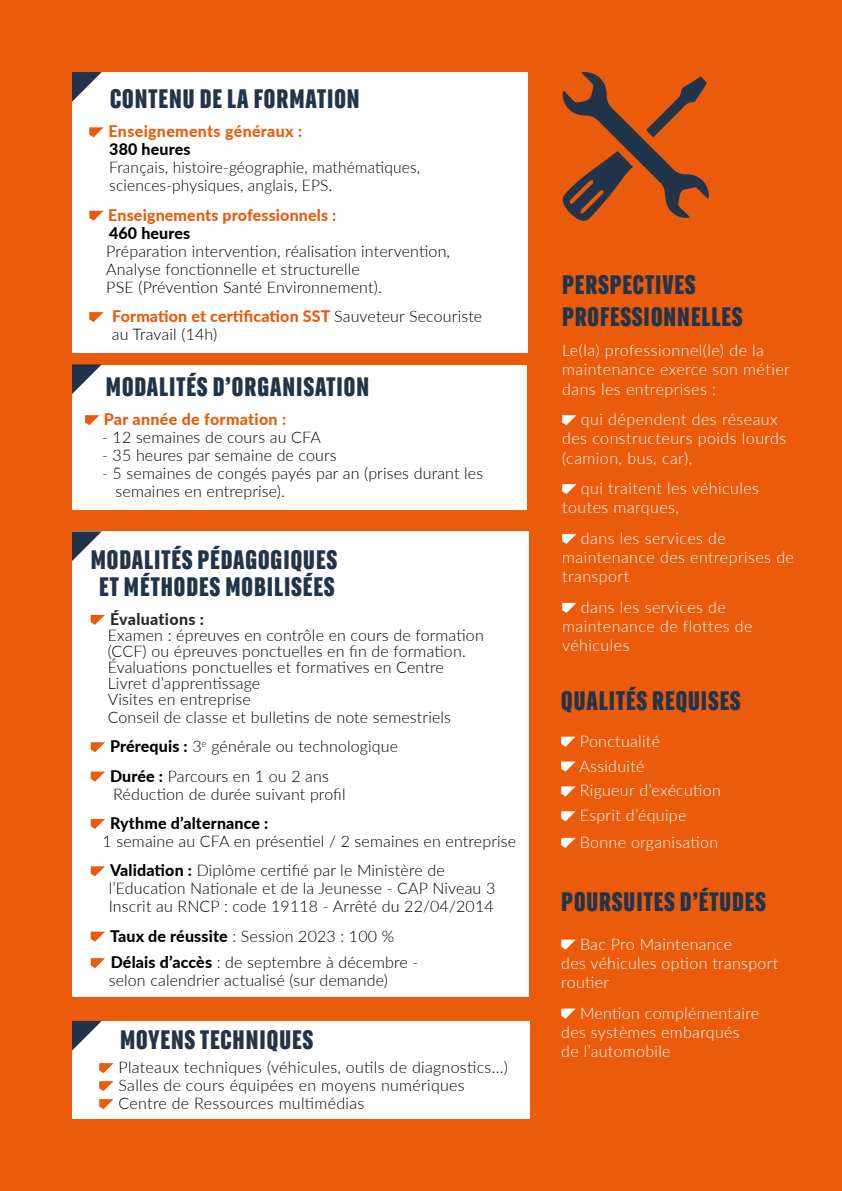
<style>
.page{position:relative;width:842px;height:1191px;background:#ea5b0b}
.page>*{position:absolute;margin:0;border:0;box-sizing:border-box;transform-origin:0 0}
.t1{font:800 26px/26px "Kalon";letter-spacing:.04em;color:#22344a;text-align:center}
.t2{font:300 16px/18px "Lato";letter-spacing:.01em;color:#000}
.t3{font:300 16px/19.2px "Lato";letter-spacing:.03em;color:#fff}
.t4{font:800 16px "Lato";letter-spacing:.015em;color:#ea5b0b}
.t5{font:800 16px "Lato";letter-spacing:.01em;color:#000}
.t6{font:800 16px "Lato";letter-spacing:.02em;color:#282827}
.s1{font-weight:800;color:#ea5b0b}
.s2{font-weight:800}
</style>
<div class="page">
<div style="left:72px;top:72px;width:455px;height:281px;background:#fff"></div>
<div style="left:72px;top:365px;width:455px;height:144px;background:#fff"></div>
<div style="left:72px;top:531px;width:456px;height:465px;background:#fff"></div>
<div style="left:72px;top:1020px;width:457px;height:98px;background:#fff"></div>
<svg style="left:89px;top:127px;width:15px;height:10px"></svg>
<svg style="left:89px;top:211px;width:15px;height:10px"></svg>
<svg style="left:89px;top:312px;width:15px;height:10px"></svg>
<svg style="left:91px;top:615px;width:14px;height:10px"></svg>
<svg style="left:91px;top:742px;width:14px;height:10px"></svg>
<svg style="left:91px;top:771px;width:14px;height:10px"></svg>
<svg style="left:91px;top:819px;width:14px;height:10px"></svg>
<svg style="left:91px;top:866px;width:14px;height:10px"></svg>
<svg style="left:91px;top:931px;width:14px;height:10px"></svg>
<svg style="left:91px;top:958px;width:14px;height:10px"></svg>
<svg style="left:85px;top:415px;width:14px;height:10px"></svg>
<svg style="left:99px;top:1063px;width:15px;height:10px"></svg>
<svg style="left:99px;top:1081px;width:15px;height:10px"></svg>
<svg style="left:99px;top:1099px;width:15px;height:10px"></svg>
<svg style="left:561px;top:736px;width:15px;height:10px"></svg>
<svg style="left:561px;top:761px;width:15px;height:10px"></svg>
<svg style="left:561px;top:786px;width:15px;height:10px"></svg>
<svg style="left:561px;top:811px;width:15px;height:10px"></svg>
<svg style="left:561px;top:838px;width:15px;height:10px"></svg>
<svg style="left:561px;top:939px;width:15px;height:10px"></svg>
<svg style="left:561px;top:1008px;width:15px;height:10px"></svg>
<svg style="left:562px;top:415px;width:14px;height:10px"></svg>
<svg style="left:562px;top:484px;width:14px;height:10px"></svg>
<svg style="left:562px;top:534px;width:14px;height:10px"></svg>
<svg style="left:562px;top:603px;width:14px;height:10px"></svg>
<svg style="left:72px;top:72px;width:30px;height:30px"></svg>
<svg style="left:72px;top:364px;width:30px;height:30px"></svg>
<svg style="left:72px;top:531px;width:30px;height:30px"></svg>
<svg style="left:72px;top:1020px;width:30px;height:30px"></svg>
<svg style="left:562px;top:72px;width:147px;height:149px"></svg>
<h1 class="t1" style="left:110px;top:85px;width:251px">CONTENU DE LA FORMATION</h1>
<p class="t4" style="left:109px;top:120px;width:195px">Enseignements généraux :</p>
<p class="t5" style="left:109px;top:138px;width:83px">380 heures</p>
<p class="t2" style="left:109px;top:158px;width:312px">Français, histoire-géographie, mathématiques, sciences-physiques, anglais, EPS.</p>
<p class="t4" style="left:108px;top:203px;width:230px">Enseignements professionnels :</p>
<p class="t5" style="left:109px;top:221px;width:83px">460 heures</p>
<p class="t2" style="left:106px;top:241px;width:345px">Préparation intervention, réalisation intervention,<br>Analyse fonctionnelle et structurelle<br>PSE (Prévention Santé Environnement).</p>
<p class="t2" style="left:112px;top:307px;width:372px"><span class="s1">Formation et certification SST</span> Sauveteur Secouriste au Travail (14h)</p>
<h1 class="t1" style="left:106px;top:373px;width:265px">MODALITÉS D’ORGANISATION</h1>
<p class="t4" style="left:104px;top:407px;width:184px">Par année de formation :</p>
<p class="t2" style="left:102px;top:428px;width:220px">- 12 semaines de cours au CFA</p>
<p class="t2" style="left:102px;top:446px;width:236px">- 35 heures par semaine de cours</p>
<p class="t2" style="left:116px;top:464px;width:369px;text-indent:-13px">- 5 semaines de congés payés par an (prises durant les semaines en entreprise).</p>
<h1 class="t1" style="left:91px;top:547px;width:248px">MODALITÉS PÉDAGOGIQUES<br>ET MÉTHODES MOBILISÉES</h1>
<p class="t6" style="left:110px;top:607px;width:96px">Évaluations :</p>
<p class="t2" style="left:108px;top:626px;width:378px;line-height:16px">Examen : épreuves en contrôle en cours de formation (CCF) ou épreuves ponctuelles en fin de formation.<br>Évaluations ponctuelles et formatives en Centre Livret d’apprentissage<br>Visites en entreprise</p>
<p class="t2" style="left:108px;top:702px;width:345px;line-height:29.4px">Conseil de classe et bulletins de note semestriels<br><span class="s2">Prérequis :</span> 3<sup>e</sup> générale ou technologique<br><span class="s2">Durée :</span> Parcours en 1 ou 2 ans</p>
<p class="t2" style="left:113px;top:784px;width:234px">Réduction de durée suivant profil</p>
<p class="t5" style="left:110px;top:811px;width:160px">Rythme d’alternance :</p>
<p class="t2" style="left:110px;top:826px;width:408px;line-height:29.4px;text-indent:-7px">1 semaine au CFA en présentiel / 2 semaines en entreprise<br><span class="s2">Validation :</span> Diplôme certifié par le Ministère de</p>
<p class="t2" style="left:109px;top:879px;width:388px">l’Education Nationale et de la Jeunesse - CAP Niveau 3<br>Inscrit au RNCP : code 19118 - Arrêté du 22/04/2014</p>
<p class="t2" style="left:110px;top:922px;width:310px;line-height:26.6px"><span class="s2">Taux de réussite</span> : Session 2023 : 100 %<br><span class="s2">Délais d’accès</span> : de septembre à décembre -</p>
<p class="t2" style="left:109px;top:970px;width:281px">selon calendrier actualisé (sur demande)</p>
<h1 class="t1" style="left:120px;top:1026px;width:195px">MOYENS TECHNIQUES</h1>
<p class="t2" style="left:119px;top:1057px;width:391px">Plateaux techniques (véhicules, outils de diagnostics...)<br>Salles de cours équipées en moyens numériques<br>Centre de Ressources multimédias</p>
<h1 class="t1" style="left:562px;top:269px;width:182px;line-height:31.2px;text-align:left">PERSPECTIVES<br>PROFESSIONNELLES</h1>
<p class="t3" style="left:562px;top:340px;width:229px">Le(la) professionnel(le) de la maintenance exerce son métier dans les entreprises :</p>
<p class="t3" style="left:562px;top:409px;width:226px;text-indent:19px">qui dépendent des réseaux des constructeurs poids lourds (camion, bus, car),</p>
<p class="t3" style="left:562px;top:478px;width:198px;text-indent:19px">qui traitent les véhicules toutes marques,</p>
<p class="t3" style="left:562px;top:528px;width:233px;text-indent:19px">dans les services de maintenance des entreprises de transport</p>
<p class="t3" style="left:562px;top:597px;width:192px;text-indent:19px">dans les services de maintenance de flottes de véhicules</p>
<h1 class="t1" style="left:561px;top:688px;width:181px">QUALITÉS REQUISES</h1>
<p class="t3" style="left:579px;top:728px;width:143px;line-height:24.8px">Ponctualité<br>Assiduité<br>Rigueur d’exécution<br>Esprit d’équipe</p>
<p class="t3" style="left:580px;top:832px;width:140px">Bonne organisation</p>
<h1 class="t1" style="left:561px;top:888px;width:206px">POURSUITES D’ÉTUDES</h1>
<p class="t3" style="left:561px;top:933px;width:218px;text-indent:19px">Bac Pro Maintenance<br>des véhicules option transport routier</p>
<p class="t3" style="left:561px;top:1002px;width:199px;text-indent:19px">Mention complémentaire des systèmes embarqués de l’automobile</p>
</div>
